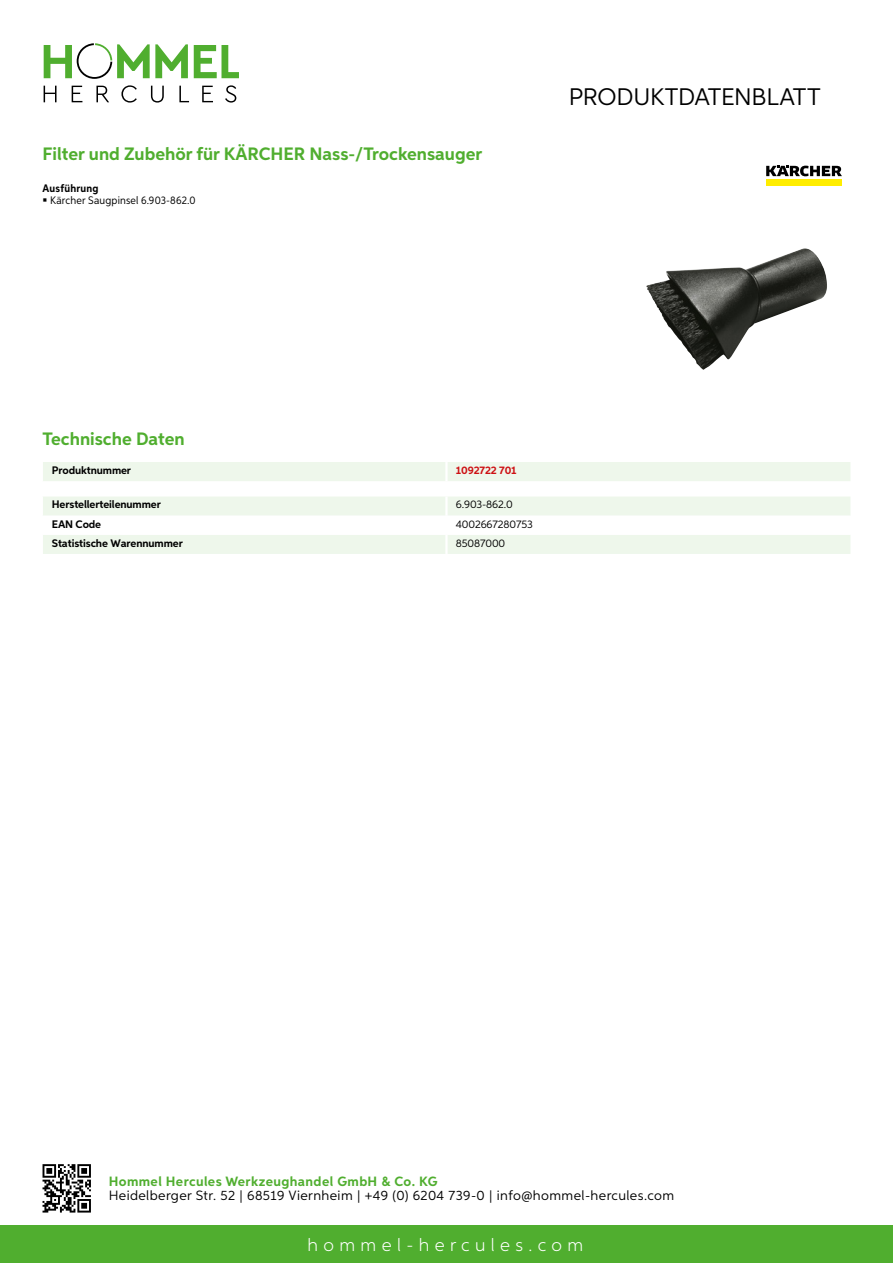
<style>
.page{position:relative;width:893px;height:1263px;background:#fff}
.page>*{position:absolute;margin:0;border:0;box-sizing:border-box;transform-origin:0 0}
.t1{font:24px "Aspira";letter-spacing:-.01em;color:#000}
.t2{font:700 18px "Aspira";color:#50ae2f}
.t3{font:300 18px "Aspira";letter-spacing:.3em;color:#fff}
.t4{font:13.5px "Aspira";letter-spacing:.03em;color:#000}
.t5{font:700 13.5px "Aspira";letter-spacing:.03em;color:#50ae2f}
.t6{font:700 10.95px "Aspira";letter-spacing:-.01em;color:#000}
.t7{font:10.95px "Aspira";letter-spacing:-.01em;color:#000}
.t8{font:10.95px "Aspira Nar";letter-spacing:.015em;color:#000}
.t9{font:700 10.95px "Aspira";letter-spacing:-.01em;color:#cd1013}
.t10{font:700 10.95px "Aspira Nar";letter-spacing:.02em;color:#000}
</style>
<div class="page">
<div style="left:0;top:1226px;width:893px;height:37px;background:#50ae2f"></div>
<svg style="left:43px;top:1164px;width:48px;height:48px"></svg>
<svg style="left:194px;top:45px;width:45px;height:33px"></svg>
<svg style="left:44px;top:43px;width:144px;height:36px"></svg>
<svg style="left:44px;top:86px;width:13px;height:16px"></svg>
<svg style="left:72px;top:86px;width:10px;height:16px"></svg>
<svg style="left:96px;top:86px;width:13px;height:16px"></svg>
<svg style="left:121px;top:85px;width:16px;height:18px"></svg>
<svg style="left:151px;top:86px;width:13px;height:17px"></svg>
<svg style="left:179px;top:86px;width:10px;height:16px"></svg>
<svg style="left:202px;top:86px;width:11px;height:16px"></svg>
<svg style="left:225px;top:85px;width:11px;height:18px"></svg>
<div style="left:43px;top:462px;width:807px;height:19px;background:#eef7eb"></div>
<hr style="left:445px;top:462px;width:3px;height:19px;background:#fff">
<svg style="left:43px;top:497px;width:807px;height:57px"></svg>
<hr style="left:445px;top:535px;width:3px;height:19px;background:#fff">
<img style="left:646px;top:248px;width:181px;height:122px">
<div style="left:766px;top:179px;width:76px;height:6px;background:#ffed00"></div>
<svg style="left:766px;top:166px;width:76px;height:10px"></svg>
<h2 class="t2" style="left:43px;top:142px;width:441px">Filter und Zubehör für KÄRCHER Nass-/Trockensauger</h2>
<p class="t10" style="left:43px;top:181px;width:58px">Ausführung</p>
<p class="t8" style="left:50px;top:194px;width:147px">Kärcher Saugpinsel 6.903-862.0</p>
<h1 class="t1" style="left:569px;top:82px;width:253px">Produktdatenblatt</h1>
<h2 class="t2" style="left:43px;top:428px;width:144px">Technische Daten</h2>
<p class="t6" style="left:52px;top:463px;width:81px">Produktnummer</p>
<p class="t9" style="left:456px;top:463px;width:62px">1092722 701</p>
<p class="t6" style="left:52px;top:498px;width:111px">Herstellerteilenummer</p>
<p class="t7" style="left:456px;top:498px;width:59px">6.903-862.0</p>
<p class="t6" style="left:52px;top:517px;width:51px">EAN Code</p>
<p class="t7" style="left:456px;top:517px;width:78px">4002667280753</p>
<p class="t6" style="left:52px;top:536px;width:132px">Statistische Warennummer</p>
<p class="t7" style="left:456px;top:536px;width:51px">85087000</p>
<p class="t5" style="left:109px;top:1172px;width:330px">Hommel Hercules Werkzeughandel GmbH &amp; Co. KG</p>
<p class="t4" style="left:109px;top:1187px;width:567px">Heidelberger Str. 52 | 68519 Viernheim | +49 (0) 6204 739-0 | info@hommel-hercules.com</p>
<h2 class="t3" style="left:307px;top:1234px;width:277px">hommel-hercules.com</h2>
</div>
